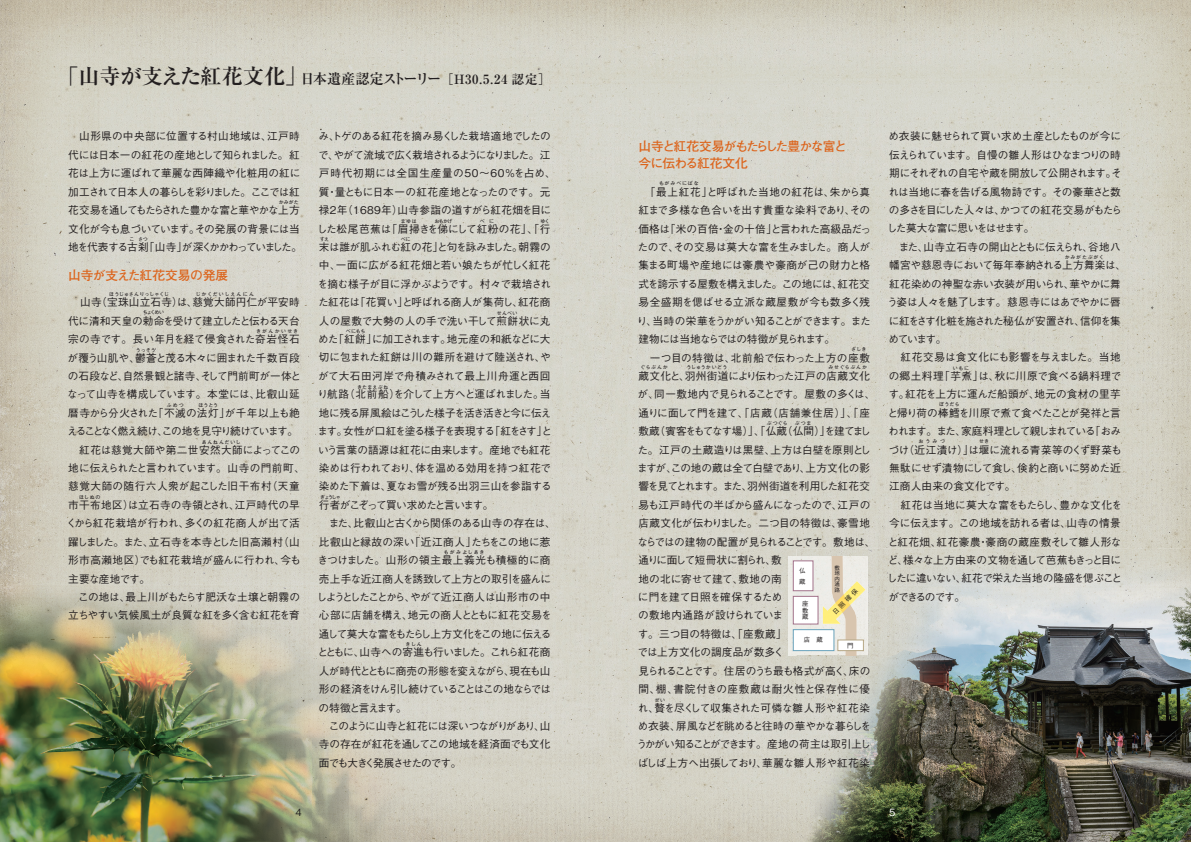
<style>
.page{position:relative;width:1191px;height:842px;background:#fff}
.page>*{position:absolute;margin:0;border:0;box-sizing:border-box;transform-origin:0 0}
.t1{font:700 21.1px "Ryumin Pro";letter-spacing:-.01em;color:#231f20}
.t2{font:700 12.8px/17px "Futo Go B101 Pro";letter-spacing:-.06em;color:#dc641c}
.t3{font:700 12.8px "Futo Go B101 Pro";letter-spacing:-.02em;color:#dc641c}
.t4{font:500 10.6px/18.4px "Gothic BBB Pro";letter-spacing:-.035em;color:#231f20}
.t5{font:500 10.6px/18.4px "Gothic BBB Pro";letter-spacing:-.015em;color:#231f20}
.t6{font:500 9.9px "Gothic BBB Pro";color:#fff}
.t7{font:500 9.9px "Gothic BBB Pro";color:#231f20}
.t8{font:500 6.4px/6.4px "Gothic BBB Pro";color:#231f20}
.t9{font:500 5.6px/5.6px "Gothic BBB Pro";color:#231f20;text-align:justify}
.t10{font:700 5px "Futo Go B101 Pro";letter-spacing:.09em;color:#231f20}
.t11{font:700 5px "Futo Go B101 Pro";letter-spacing:.18em;color:#231f20}
.t12{font:700 5px "Futo Go B101 Pro";color:#231f20}
.t13{font:700 5px "Futo Go B101 Pro";letter-spacing:.185em;color:#231f20}
.t14{font:700 5px "Futo Go B101 Pro";letter-spacing:.035em;color:#231f20}
.t15{font:700 5px "Futo Go B101 Pro";letter-spacing:.265em;color:#231f20}
.t16{font:700 5px "Futo Go B101 Pro";letter-spacing:.155em;color:#231f20}
.t17{font:700 5px "Futo Go B101 Pro";letter-spacing:.16em;color:#231f20}
.t18{font:700 5px "Futo Go B101 Pro";letter-spacing:.125em;color:#231f20}
.s1{font-size:14.2px}
.s2{font-size:12.8px}
</style>
<div class="page">
<img style="left:0;top:0;width:1191px;height:842px">
<img style="left:796px;top:549px;width:395px;height:32px">
<img style="left:832px;top:581px;width:359px;height:261px">
<img style="left:796px;top:655px;width:36px;height:187px">
<img style="left:0;top:567px;width:417px;height:275px">
<img style="left:789px;top:556px;width:79px;height:99px">
<div style="left:792px;top:560px;width:21px;height:31px;background:#fff;border:1px solid #a3738b"></div>
<div style="left:792px;top:596px;width:26px;height:28px;background:#fff;border:1px solid #a3738b"></div>
<div style="left:792px;top:629px;width:42px;height:22px;background:#fff;border:1px solid #69a2bb"></div>
<img style="left:823px;top:581px;width:42px;height:43px">
<svg style="left:831px;top:556px;width:25px;height:99px"></svg>
<div style="left:837px;top:639px;width:27px;height:12px;background:#fff;border:1px solid #b7a887"></div>
<h1 class="t1" style="left:58px;top:60px;width:495px">「山寺が支えた紅花文化」<span class="s1">日本遺産認定ストーリー</span><span class="s2">［H30.5.24 認定］</span></h1>
<p class="t4" style="left:68px;top:126px;width:235px">　山形県の中央部に位置する村山地域は、江戸時代には日本一の紅花の産地として知られました。紅花は上方に運ばれて華麗な西陣織や化粧用の紅に加工されて日本人の暮らしを彩りました。ここでは紅花交易を通してもたらされた豊かな富と華やかな上方文化が今も息づいています。その発展の背景には当地を代表する古刹「山寺」が深くかかわっていました。</p>
<p class="t10" style="left:279px;top:199px;width:21px">かみがた</p>
<p class="t10" style="left:130px;top:235px;width:20px">こ さつ</p>
<p class="t3" style="left:68px;top:264px;width:162px">山寺が支えた紅花交易の発展</p>
<p class="t13" style="left:196px;top:290px;width:60px">じかくだいしえんにん</p>
<p class="t12" style="left:109px;top:290px;width:61px">ほうじゅさんりっしゃくじ</p>
<p class="t5" style="left:66px;top:292px;width:240px;text-indent:14px">山寺（宝珠山立石寺）は、慈覚大師円仁が平安時代に清和天皇の勅命を受けて建立したと伝わる天台宗の寺です。長い年月を経て侵食された奇岩怪石が覆う山肌や、鬱蒼と茂る木々に囲まれた千数百段の石段など、自然景観と諸寺、そして門前町が一体となって山寺を構成しています。本堂には、比叡山延暦寺から分火された「不滅の法灯」が千年以上も絶えることなく燃え続け、この地を見守り続けています。　紅花は慈覚大師や第二世安然大師によってこの地に伝えられたと言われています。山寺の門前町、慈覚大師の随行六人衆が起こした旧干布村（天童市干布地区）は立石寺の寺領とされ、江戸時代の早くから紅花栽培が行われ、多くの紅花商人が出て活躍しました。また、立石寺を本寺とした旧高瀬村（山形市高瀬地区）でも紅花栽培が盛んに行われ、今も主要な産地です。<br>　この地は、最上川がもたらす肥沃な土壌と朝霧の立ちやすい気候風土が良質な紅を多く含む紅花を育</p>
<p class="t10" style="left:143px;top:309px;width:23px">ちょくめい</p>
<p class="t15" style="left:256px;top:327px;width:44px">きがんかいせき</p>
<p class="t10" style="left:136px;top:346px;width:22px">うっそう</p>
<p class="t10" style="left:167px;top:401px;width:18px">ふめつ</p>
<p class="t10" style="left:198px;top:401px;width:21px">ほうとう</p>
<p class="t16" style="left:202px;top:438px;width:41px">あんねんだいし</p>
<p class="t10" style="left:79px;top:493px;width:23px">ほしぬの</p>
<p class="t7" style="left:295px;top:804px;width:8px">4</p>
<p class="t4" style="left:317px;top:126px;width:241px">み、トゲのある紅花を摘み易くした栽培適地でしたので、やがて流域で広く栽培されるようになりました。江戸時代初期には全国生産量の50～60％を占め、質・量ともに日本一の紅花産地となったのです。元禄２年（1689年）山寺参詣の道すがら紅花畑を目にした松尾芭蕉は「眉掃きを俤にして紅粉の花」、「行末は誰が肌ふれむ紅の花」と句を詠みました。朝霧の中、一面に広がる紅花畑と若い娘たちが忙しく紅花を摘む様子が目に浮かぶようです。村々で栽培された紅花は「花買い」と呼ばれる商人が集荷し、紅花商人の屋敷で大勢の人の手で洗い干して煎餅状に丸めた「紅餅」に加工されます。地元産の和紙などに大切に包まれた紅餅は川の難所を避けて陸送され、やがて大石田河岸で舟積みされて最上川舟運と西回り航路（北前船）を介して上方へと運ばれました。当地に残る屏風絵はこうした様子を活き活きと今に伝えます。女性が口紅を塗る様子を表現する「紅をさす」という言葉の語源は紅花に由来します。産地でも紅花染めは行われており、体を温める効用を持つ紅花で染めた下着は、夏なお雪が残る出羽三山を参詣する行者がこぞって買い求めたと言います。<br>　また、比叡山と古くから関係のある山寺の存在は、比叡山と縁故の深い「近江商人」たちをこの地に惹きつけました。山形の領主最上義光も積極的に商売上手な近江商人を誘致して上方との取引を盛んにしようとしたことから、やがて近江商人は山形市の中心部に店舗を構え、地元の商人とともに紅花交易を通して莫大な富をもたらし上方文化をこの地に伝えるとともに、山寺への寄進も行いました。これら紅花商人が時代とともに商売の形態を変えながら、現在も山形の経済をけん引し続けていることはこの地ならではの特徴と言えます。<br>　このように山寺と紅花には深いつながりがあり、山寺の存在が紅花を通してこの地域を経済面でも文化面でも大きく発展させたのです。</p>
<p class="t10" style="left:401px;top:217px;width:18px">まゆは</p>
<p class="t10" style="left:434px;top:217px;width:20px">おもかげ</p>
<p class="t10" style="left:480px;top:217px;width:16px">べ　に</p>
<p class="t10" style="left:540px;top:217px;width:11px">ゆく</p>
<p class="t10" style="left:320px;top:235px;width:11px">すえ</p>
<p class="t10" style="left:401px;top:235px;width:11px">べに</p>
<p class="t10" style="left:497px;top:309px;width:22px">せんべい</p>
<p class="t10" style="left:346px;top:327px;width:21px">べにもち</p>
<p class="t10" style="left:357px;top:383px;width:33px">きたまえぶね</p>
<p class="t10" style="left:320px;top:493px;width:22px">ぎょうしゃ</p>
<p class="t11" style="left:444px;top:548px;width:42px">もがみよしあき</p>
<p class="t10" style="left:405px;top:640px;width:18px">きしん</p>
<p class="t2" style="left:638px;top:136px;width:210px">山寺と紅花交易がもたらした豊かな富と今に伝わる紅花文化</p>
<p class="t11" style="left:659px;top:179px;width:41px">もがみべにばな</p>
<p class="t4" style="left:636px;top:181px;width:240px">　「最上紅花」と呼ばれた当地の紅花は、朱から真紅まで多様な色合いを出す貴重な染料であり、その価格は「米の百倍・金の十倍」と言われた高級品だったので、その交易は莫大な富を生みました。商人が集まる町場や産地には豪農や豪商が己の財力と格式を誇示する屋敷を構えました。この地には、紅花交易全盛期を偲ばせる立派な蔵屋敷が今も数多く残り、当時の栄華をうかがい知ることができます。また建物には当地ならではの特徴が見られます。<br>　一つ目の特徴は、北前船で伝わった上方の座敷蔵文化と、羽州街道により伝わった江戸の店蔵文化が、同一敷地内で見られることです。屋敷の多くは、通りに面して門を建て、「店蔵（店舗兼住居）」、「座敷蔵（賓客をもてなす場）」、「仏蔵（仏間）」を建てました。江戸の土蔵造りは黒壁、上方は白壁を原則としますが、この地の蔵は全て白壁であり、上方文化の影響を見てとれます。また、羽州街道を利用した紅花交易も江戸時代の半ばから盛んになったので、江戸の店蔵文化が伝わりました。二つ目の特徴は、豪雪地ならではの建物の配置が見られることです。敷地は、通りに面して短冊状に割られ、敷<br>地の北に寄せて建て、敷地の南<br>に門を建て日照を確保するため<br>の敷地内通路が設けられていま<br>す。三つ目の特徴は、「座敷蔵」<br>では上方文化の調度品が数多く<br>見られることです。住居のうち最も格式が高く、床の間、棚、書院付きの座敷蔵は耐火性と保存性に優れ、贅を尽くして収集された可憐な雛人形や紅花染め衣装、屏風などを眺めると往時の華やかな暮らしをうかがい知ることができます。産地の荷主は取引上しばしば上方へ出張しており、華麗な雛人形や紅花染</p>
<p class="t10" style="left:851px;top:345px;width:17px">ざしき</p>
<p class="t14" style="left:686px;top:364px;width:42px">うしゅうかいどう</p>
<p class="t18" style="left:828px;top:364px;width:40px">みせぐらぶんか</p>
<p class="t10" style="left:640px;top:364px;width:29px">ぐらぶんか</p>
<p class="t10" style="left:767px;top:419px;width:22px">ぶつぐら</p>
<p class="t10" style="left:795px;top:419px;width:18px">ぶつま</p>
<p class="t9" style="left:834px;top:564px;width:7px">敷地内通路</p>
<p class="t8" style="left:799px;top:564px;width:8px;line-height:10.6px">仏蔵</p>
<p class="t8" style="left:802px;top:600px;width:8px;text-align:justify">座敷蔵</p>
<p class="t8" style="left:803px;top:636px;width:21px">店　蔵</p>
<p class="t8" style="left:831px;top:610px;width:34px;rotate:-45deg">日照確保</p>
<p class="t8" style="left:847px;top:641px;width:8px">門</p>
<p class="t10" style="left:655px;top:696px;width:12px">ぜい</p>
<p class="t4" style="left:887px;top:126px;width:241px">め衣装に魅せられて買い求め土産としたものが今に伝えられています。自慢の雛人形はひなまつりの時期にそれぞれの自宅や蔵を開放して公開されます。それは当地に春を告げる風物詩です。その豪華さと数の多さを目にした人々は、かつての紅花交易がもたらした莫大な富に思いをはせます。<br>　また、山寺立石寺の開山とともに伝えられ、谷地八幡宮や慈恩寺において毎年奉納される上方舞楽は、紅花染めの神聖な赤い衣装が用いられ、華やかに舞う姿は人々を魅了します。慈恩寺にはあでやかに唇に紅をさす化粧を施された秘仏が安置され、信仰を集めています。<br>　紅花交易は食文化にも影響を与えました。当地の郷土料理「芋煮」は、秋に川原で食べる鍋料理です。紅花を上方に運んだ船頭が、地元の食材の里芋と帰り荷の棒鱈を川原で煮て食べたことが発祥と言われます。また、家庭料理として親しまれている「おみづけ（近江漬け）」は堰に流れる青菜等のくず野菜も無駄にせず漬物にして食し、倹約と商いに努めた近江商人由来の食文化です。<br>　紅花は当地に莫大な富をもたらし、豊かな文化を今に伝えます。この地域を訪れる者は、山寺の情景と紅花畑、紅花豪農・豪商の蔵座敷そして雛人形など、様々な上方由来の文物を通して芭蕉もきっと目にしたに違いない、紅花で栄えた当地の隆盛を偲ぶことができるのです。</p>
<p class="t17" style="left:1064px;top:253px;width:41px">かみがたぶがく</p>
<p class="t10" style="left:953px;top:364px;width:18px">いもに</p>
<p class="t10" style="left:939px;top:400px;width:22px">ぼうだら</p>
<p class="t10" style="left:918px;top:437px;width:28px">おうみづ</p>
<p class="t10" style="left:979px;top:437px;width:12px">せき</p>
<p class="t6" style="left:889px;top:804px;width:8px">5</p>
</div>
